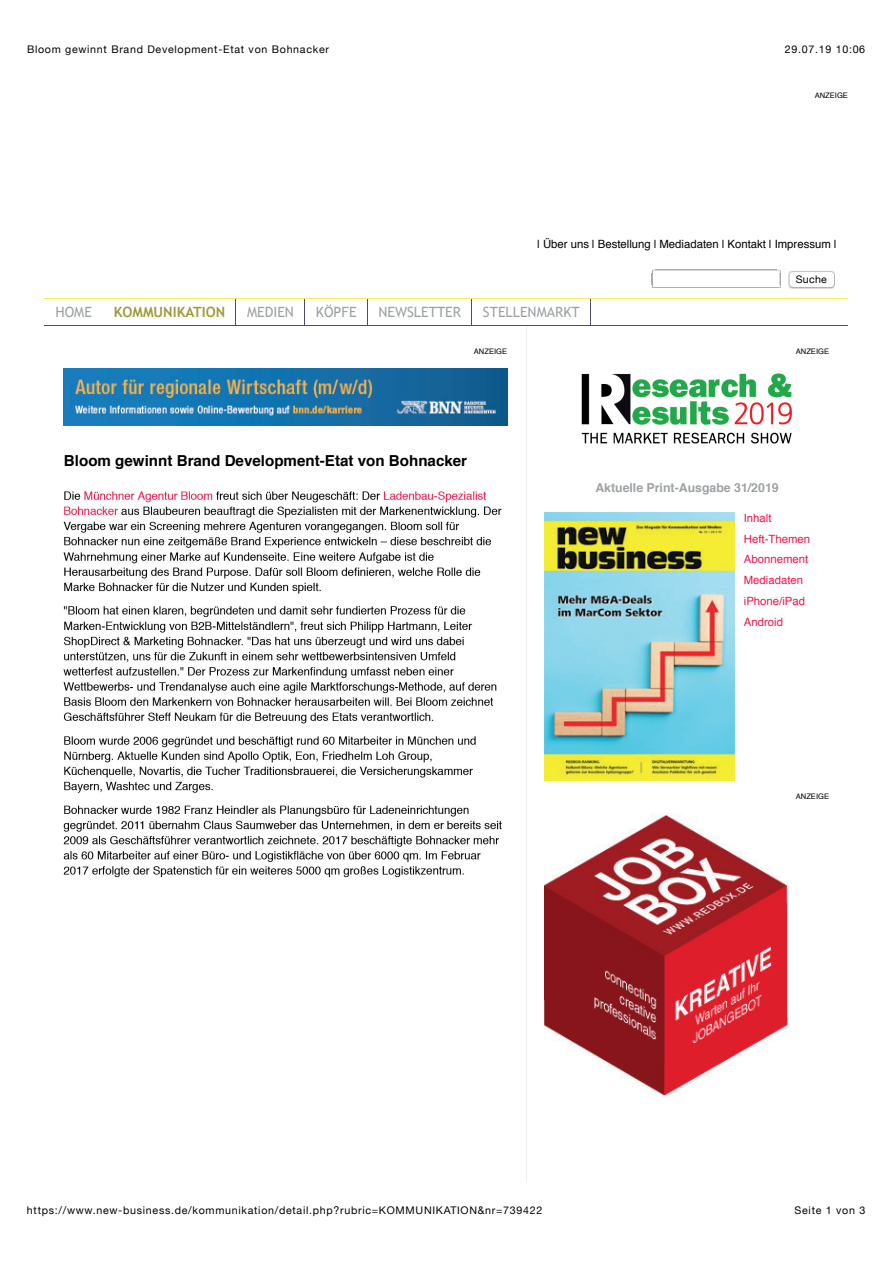
<style>
.page{position:relative;width:893px;height:1263px;background:#fff}
.page>*{position:absolute;margin:0;border:0;box-sizing:border-box;transform-origin:0 0}
.t1{font:700 15.15px "Helvetica";color:#000001}
.t2{font:14.25px "Trebuchet MS";color:#9ea2a4}
.t3{font:700 14.25px "Trebuchet MS";color:#9f9c3e}
.t4{font:700 12.3px "Helvetica";color:#9ea2a4}
.t5{font:11.4px/20.9px "Helvetica";color:#ea174c}
.t6{font:11.4px "Helvetica";color:#000001}
.t7{font:10.5px ".Helvetica Neue Desk Interface";letter-spacing:.065em;color:#000001}
.t8{font:10.35px ".Helvetica Neue Desk Interface";letter-spacing:.03em;color:#000001}
.t9{font:7.5px "Helvetica";color:#000001}
</style>
<div class="page">
<hr style="left:526px;top:326px;width:1px;height:857px;background:#edeeed">
<hr style="left:45px;top:298px;width:803px;height:1px;background:#f4ee5c">
<hr style="left:45px;top:325px;width:803px;height:1px;background:#514c66">
<svg style="left:235px;top:299px;width:1px;height:26px"></svg>
<svg style="left:304px;top:299px;width:1px;height:26px"></svg>
<svg style="left:367px;top:299px;width:1px;height:26px"></svg>
<svg style="left:471px;top:299px;width:1px;height:26px"></svg>
<svg style="left:590px;top:299px;width:1px;height:26px"></svg>
<img style="left:64px;top:368px;width:443px;height:57px">
<img style="left:581px;top:373px;width:211px;height:71px">
<img style="left:545px;top:813px;width:243px;height:284px">
<svg style="left:652px;top:270px;width:129px;height:18px"></svg>
<img style="left:788px;top:271px;width:47px;height:18px">
<img style="left:545px;top:512px;width:189px;height:268px">
<img style="left:63px;top:491px;width:439px;height:387px">
<p class="t7" style="left:27px;top:42px;width:304px">Bloom gewinnt Brand Development-Etat von Bohnacker</p>
<p class="t7" style="left:785px;top:42px;width:82px">29.07.19 10:06</p>
<p class="t9" style="left:815px;top:89px;width:35px">ANZEIGE</p>
<p class="t6" style="left:537px;top:235px;width:301px">| Über uns | Bestellung | Mediadaten | Kontakt | Impressum |</p>
<h2 class="t2" style="left:55px;top:304px;width:38px">HOME</h2>
<h2 class="t3" style="left:114px;top:303px;width:113px">KOMMUNIKATION</h2>
<h2 class="t2" style="left:247px;top:304px;width:48px">MEDIEN</h2>
<h2 class="t2" style="left:316px;top:304px;width:42px">KÖPFE</h2>
<h2 class="t2" style="left:378px;top:304px;width:84px">NEWSLETTER</h2>
<h2 class="t2" style="left:483px;top:304px;width:98px">STELLENMARKT</h2>
<p class="t9" style="left:474px;top:346px;width:35px">ANZEIGE</p>
<p class="t8" style="left:796px;top:272px;width:33px">Suche</p>
<p class="t9" style="left:796px;top:346px;width:35px">ANZEIGE</p>
<h1 class="t1" style="left:64px;top:448px;width:405px">Bloom gewinnt Brand Development-Etat von Bohnacker</h1>
<p class="t4" style="left:595px;top:478px;width:185px">Aktuelle Print-Ausgabe 31/2019</p>
<p class="t5" style="left:744px;top:508px;width:68px">Inhalt<br>Heft-Themen<br>Abonnement<br>Mediadaten iPhone/iPad<br>Android</p>
<p class="t9" style="left:796px;top:791px;width:35px">ANZEIGE</p>
<p class="t7" style="left:27px;top:1203px;width:517px">https://www.new-business.de/kommunikation/detail.php?rubric=KOMMUNIKATION&amp;nr=739422</p>
<p class="t7" style="left:794px;top:1203px;width:72px">Seite 1 von 3</p>
</div>
